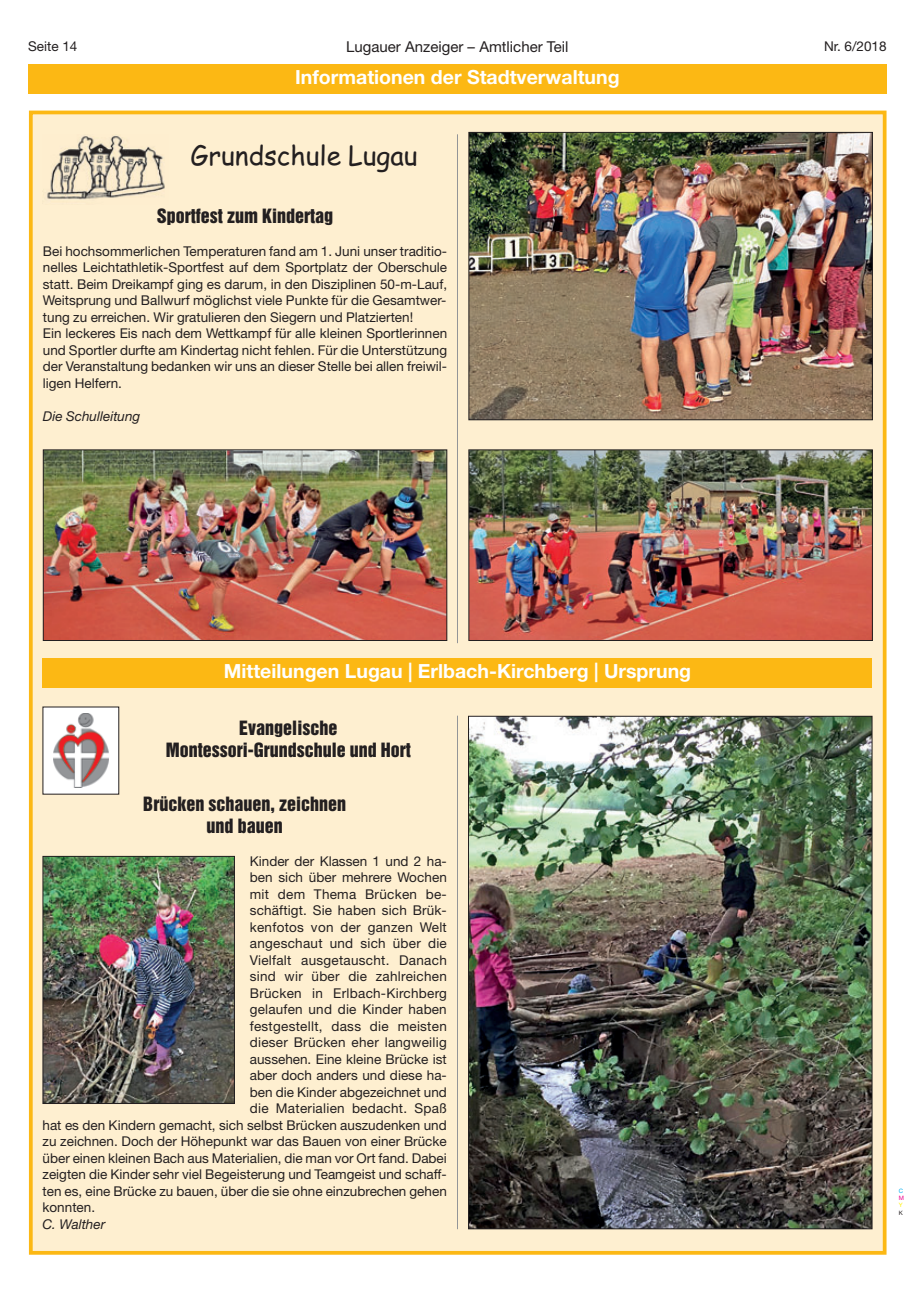
<style>
.page{position:relative;width:915px;height:1293px;background:#fff}
.page>*{position:absolute;margin:0;border:0;box-sizing:border-box;transform-origin:0 0}
.t1{font:26.4px "Comic Sans MS";color:#231f20}
.t2{font:700 19.5px "Helvetica Neue";color:#fff}
.t3{font:18px/21.6px "Helvetica Inserat";color:#231f20;text-align:center}
.t4{font:15px "Helvetica Neue";color:#231f20}
.t5{font:13.5px/16.5px "Helvetica Neue";color:#231f20}
.t6{font:13.5px "Helvetica Neue";letter-spacing:.02em;color:#231f20}
.t7{font:italic 13.5px "Helvetica Neue";color:#231f20}
.t8{font:6px "Helvetica Neue";color:#00aeef}
.t9{font:6px "Helvetica Neue";color:#ed028c}
.t10{font:6px "Helvetica Neue";color:#fff101}
.t11{font:6px "Helvetica Neue";color:#231f20}
</style>
<div class="page">
<div style="left:33px;top:114px;width:849px;height:1137px;background:#feefd0"></div>
<div style="left:29px;top:111px;width:857px;height:1143px;border:4px solid #fcb814"></div>
<img style="left:47px;top:135px;width:118px;height:65px">
<div style="left:28px;top:64px;width:858px;height:30px;background:#fcb814"></div>
<img style="left:45px;top:451px;width:400px;height:188px">
<div style="left:43px;top:449px;width:404px;height:192px;border:1px solid #231f20"></div>
<img style="left:470px;top:134px;width:400px;height:284px">
<div style="left:468px;top:132px;width:404px;height:288px;border:1px solid #231f20"></div>
<img style="left:470px;top:451px;width:400px;height:188px">
<div style="left:468px;top:449px;width:404px;height:192px;border:1px solid #231f20"></div>
<div style="left:43px;top:707px;width:75px;height:87px;background:#fff"></div>
<img style="left:53px;top:713px;width:56px;height:75px">
<img style="left:470px;top:718px;width:400px;height:509px">
<div style="left:43px;top:658px;width:829px;height:30px;background:#fcb814"></div>
<img style="left:45px;top:858px;width:188px;height:244px">
<div style="left:43px;top:856px;width:192px;height:248px;border:1px solid #231f20"></div>
<hr style="left:457px;top:134px;width:1px;height:509px;background:#939598">
<hr style="left:457px;top:715px;width:1px;height:514px;background:#939598">
<p class="t5" style="left:28px;top:39px;width:51px">Seite 14</p>
<p class="t4" style="left:346px;top:41px;width:224px">Lugauer Anzeiger – Amtlicher Teil</p>
<p class="t5" style="left:823px;top:39px;width:64px">Nr. 6/2018</p>
<h2 class="t2" style="left:295px;top:70px;width:326px">Informationen der Stadtverwaltung</h2>
<h1 class="t1" style="left:190px;top:144px;width:228px">Grundschule Lugau</h1>
<h3 class="t3" style="left:157px;top:206px;width:178px">Sportfest zum Kindertag</h3>
<p class="t5" style="left:43px;top:244px;width:405px">Bei hochsommerlichen Temperaturen fand am 1. Juni unser traditio&shy;nelles Leichtathletik-Sportfest auf dem Sportplatz der Oberschule statt. Beim Dreikampf ging es darum, in den Disziplinen 50-m-Lauf, Weitsprung und Ballwurf möglichst viele Punkte für die Gesamtwer&shy;tung zu erreichen. Wir gratulieren den Siegern und Platzierten!<br>Ein leckeres Eis nach dem Wettkampf für alle kleinen Sportlerinnen und Sportler durfte am Kindertag nicht fehlen. Für die Unterstützung der Veranstaltung bedanken wir uns an dieser Stelle bei allen freiwil&shy;ligen Helfern.</p>
<p class="t7" style="left:43px;top:411px;width:99px">Die Schulleitung</p>
<h2 class="t2" style="left:224px;top:664px;width:468px">Mitteilungen Lugau | Erlbach-Kirchberg | Ursprung</h2>
<h3 class="t3" style="left:166px;top:718px;width:247px">Evangelische<br>Montessori-Grundschule und Hort</h3>
<h3 class="t3" style="left:143px;top:794px;width:204px">Brücken schauen, zeichnen und bauen</h3>
<p class="t5" style="left:250px;top:854px;width:198px">Kinder der Klassen 1 und 2 ha-</p>
<p class="t5" style="left:250px;top:870px;width:198px">ben sich über mehrere Wochen</p>
<p class="t6" style="left:250px;top:889px;width:198px">mit dem Thema Brücken be-</p>
<p class="t5" style="left:250px;top:903px;width:198px">schäftigt. Sie haben sich Brük-</p>
<p class="t6" style="left:250px;top:922px;width:198px">kenfotos von der ganzen Welt</p>
<p class="t6" style="left:250px;top:938px;width:198px">angeschaut und sich über die</p>
<p class="t6" style="left:250px;top:955px;width:198px">Vielfalt ausgetauscht. Danach</p>
<p class="t6" style="left:250px;top:971px;width:198px">sind wir über die zahlreichen</p>
<p class="t6" style="left:250px;top:988px;width:198px">Brücken in Erlbach-Kirchberg</p>
<p class="t5" style="left:250px;top:1002px;width:198px">gelaufen und die Kinder haben</p>
<p class="t6" style="left:250px;top:1021px;width:198px">festgestellt, dass die meisten</p>
<p class="t6" style="left:250px;top:1037px;width:198px">dieser Brücken eher langweilig</p>
<p class="t5" style="left:250px;top:1052px;width:198px">aussehen. Eine kleine Brücke ist</p>
<p class="t5" style="left:250px;top:1068px;width:198px">aber doch anders und diese ha-</p>
<p class="t5" style="left:250px;top:1085px;width:198px">ben die Kinder abgezeichnet und</p>
<p class="t6" style="left:250px;top:1103px;width:198px">die Materialien bedacht. Spaß</p>
<p class="t5" style="left:43px;top:1118px;width:405px">hat es den Kindern gemacht, sich selbst Brücken auszudenken und</p>
<p class="t5" style="left:43px;top:1134px;width:405px">zu zeichnen. Doch der Höhepunkt war das Bauen von einer Brücke</p>
<p class="t5" style="left:43px;top:1151px;width:405px">über einen kleinen Bach aus Materialien, die man vor Ort fand. Dabei</p>
<p class="t5" style="left:43px;top:1167px;width:405px">zeigten die Kinder sehr viel Begeisterung und Teamgeist und schaff-</p>
<p class="t5" style="left:43px;top:1184px;width:405px">ten es, eine Brücke zu bauen, über die sie ohne einzubrechen gehen</p>
<p class="t5" style="left:43px;top:1200px;width:54px">konnten.</p>
<p class="t7" style="left:43px;top:1219px;width:64px">C. Walther</p>
<p class="t8" style="left:898px;top:1188px;width:6px">C</p>
<p class="t9" style="left:898px;top:1196px;width:7px">M</p>
<p class="t10" style="left:898px;top:1203px;width:5px">Y</p>
<p class="t11" style="left:898px;top:1210px;width:6px">K</p>
</div>
